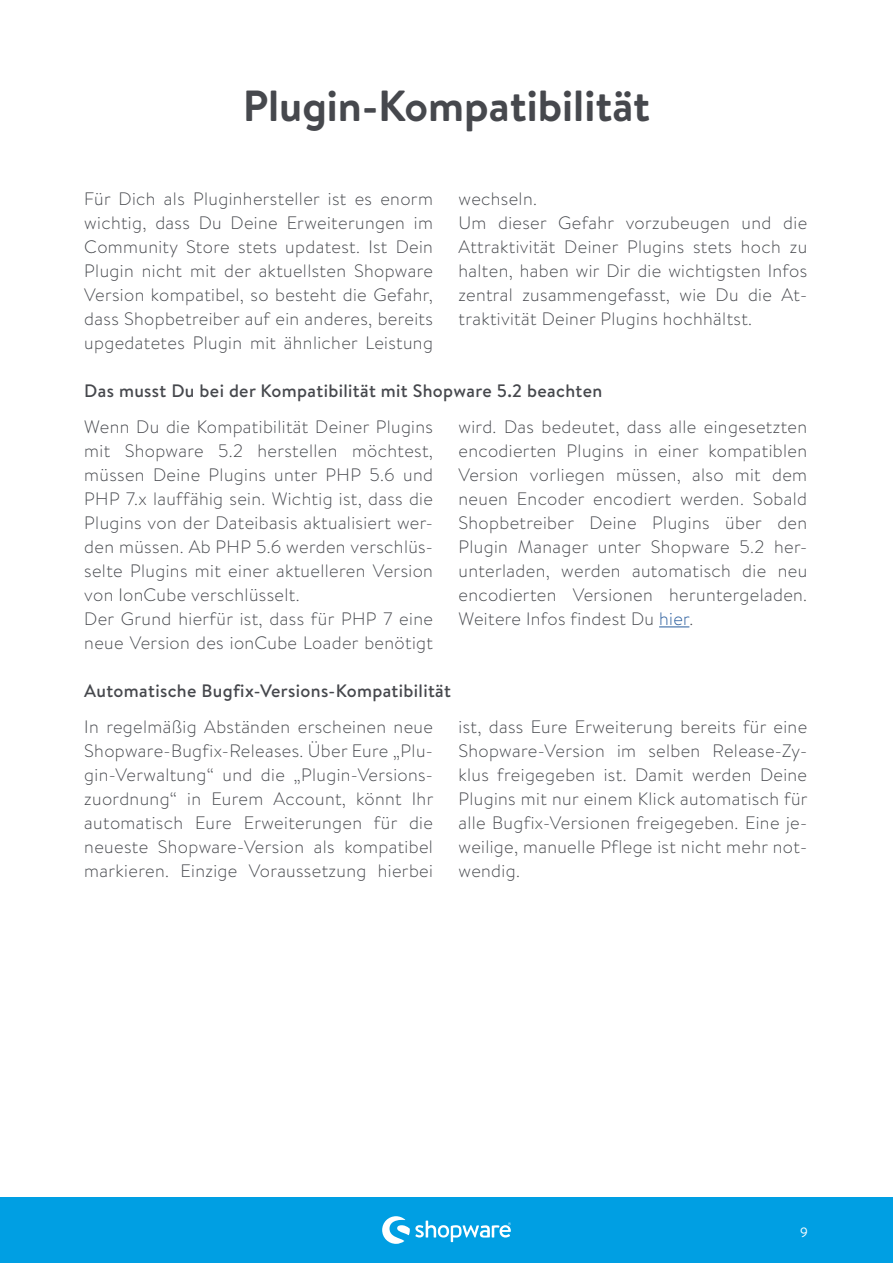
<style>
.page{position:relative;width:893px;height:1263px;background:#fff}
.page>*{position:absolute;margin:0;border:0;box-sizing:border-box;transform-origin:0 0}
.t1{font:700 43.5px "Brandon Text";color:#46484d}
.t2{font:300 18px/24px "Brandon Text";letter-spacing:.02em;color:#46484d;text-align:justify}
.t3{font:500 18px "Brandon Text";letter-spacing:.02em;color:#46484d}
.t4{font:13.5px "Brandon Text";color:#fff}
.s1{color:#275b9b}
</style>
<div class="page">
<div style="left:0;top:1197px;width:893px;height:66px;background:#009fe3"></div>
<svg style="left:382px;top:1216px;width:129px;height:28px"></svg>
<hr style="left:659px;top:626px;width:30px;height:1px;background:#275b9b">
<h1 class="t1" style="left:243px;top:76px;width:409px">Plugin-Kompatibilität</h1>
<p class="t2" style="left:84px;top:186px;width:350px">Für Dich als Pluginhersteller ist es enorm wichtig, dass Du Deine Erweiterungen im Community Store stets updatest. Ist Dein Plugin nicht mit der aktuellsten Shopware Version kompatibel, so besteht die Gefahr, dass Shopbetreiber auf ein anderes, bereits upgedatetes Plugin mit ähnlicher Leistung</p>
<p class="t2" style="left:458px;top:186px;width:350px;text-align:left">wechseln.<br>Um dieser Gefahr vorzubeugen und die Attraktivität Deiner Plugins stets hoch zu halten, haben wir Dir die wichtigsten Infos zentral zusammengefasst, wie Du die At&shy;traktivität Deiner Plugins hochhältst.</p>
<p class="t3" style="left:84px;top:378px;width:519px">Das musst Du bei der Kompatibilität mit Shopware 5.2 beachten</p>
<p class="t2" style="left:84px;top:414px;width:350px;text-align:left">Wenn Du die Kompatibilität Deiner Plugins mit Shopware 5.2 herstellen möchtest, müssen Deine Plugins unter PHP 5.6 und PHP 7.x lauffähig sein. Wichtig ist, dass die Plugins von der Dateibasis aktualisiert wer&shy;den müssen. Ab PHP 5.6 werden verschlüs&shy;selte Plugins mit einer aktuelleren Version von IonCube verschlüsselt.<br>Der Grund hierfür ist, dass für PHP 7 eine neue Version des ionCube Loader benötigt</p>
<p class="t2" style="left:458px;top:414px;width:350px">wird. Das bedeutet, dass alle eingesetzten encodierten Plugins in einer kompatiblen Version vorliegen müssen, also mit dem neuen Encoder encodiert werden. Sobald Shopbetreiber Deine Plugins über den Plugin Manager unter Shopware 5.2 her&shy;unterladen, werden automatisch die neu encodierten Versionen heruntergeladen.<br>Weitere Infos findest Du <span class="s1">hier</span>.</p>
<p class="t3" style="left:84px;top:678px;width:368px">Automatische Bugfix-Versions-Kompatibilität</p>
<p class="t2" style="left:84px;top:714px;width:351px">In regelmäßig Abständen erscheinen neue Shopware-Bugfix-Releases. Über Eure „Plu&shy;gin-Verwaltung“ und die „Plugin-Versions&shy;zuordnung“ in Eurem Account, könnt Ihr automatisch Eure Erweiterungen für die neueste Shopware-Version als kompatibel markieren. Einzige Voraussetzung hierbei</p>
<p class="t2" style="left:458px;top:714px;width:351px">ist, dass Eure Erweiterung bereits für eine Shopware-Version im selben Release-Zy&shy;klus freigegeben ist. Damit werden Deine Plugins mit nur einem Klick automatisch für alle Bugfix-Versionen freigegeben. Eine je&shy;weilige, manuelle Pflege ist nicht mehr not&shy;wendig.</p>
<p class="t4" style="left:800px;top:1223px;width:9px">9</p>
</div>
